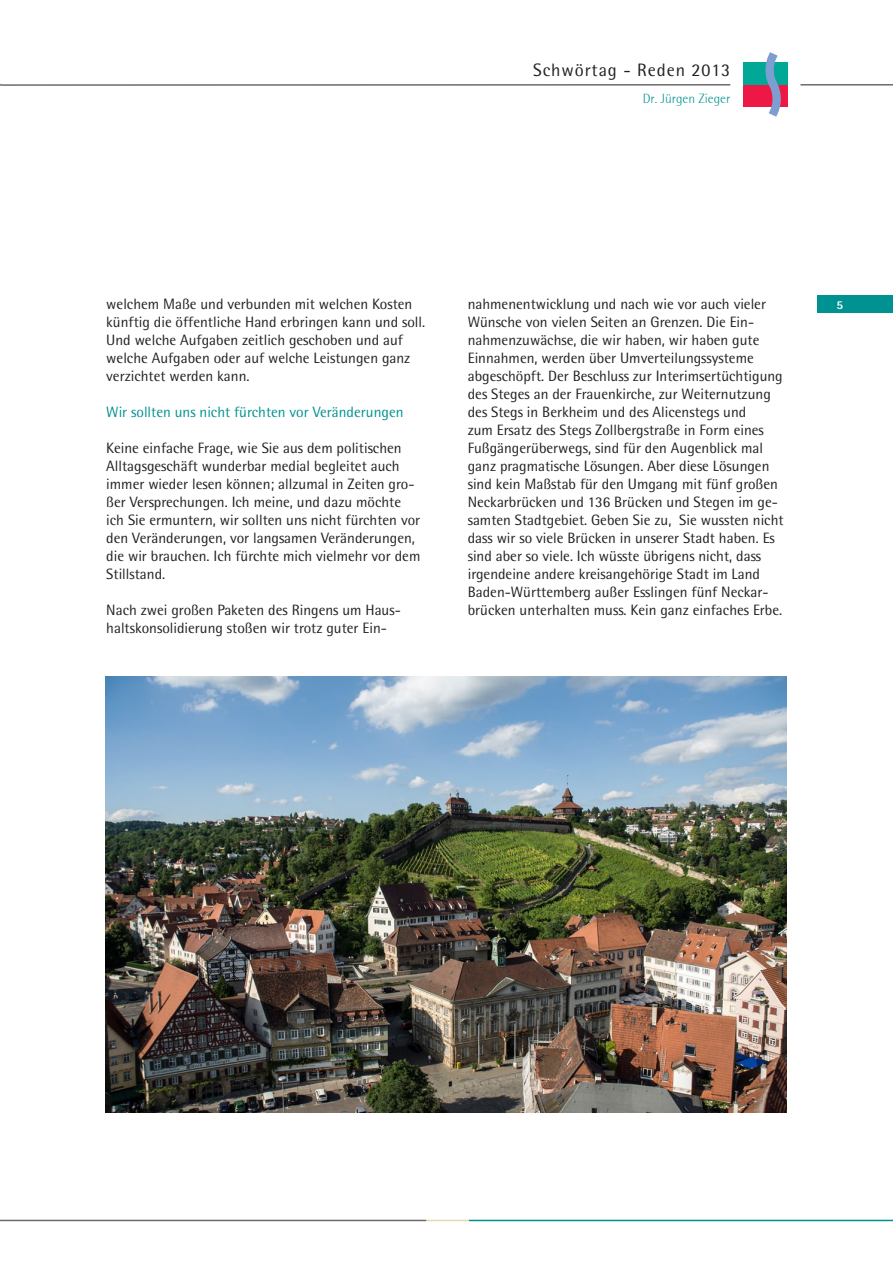
<style>
.page{position:relative;width:893px;height:1263px;background:#fff}
.page>*{position:absolute;margin:0;border:0;box-sizing:border-box;transform-origin:0 0}
.t1{font:18px "Agfa Rotis Semisans";letter-spacing:.05em;color:#231f20}
.t2{font:15px/18px "Agfa Rotis Semisans";color:#231f20}
.t3{font:15px "Agfa Rotis Semisans";color:#009290}
.t4{font:300 13.5px "Rotis Semi Sans";color:#009290}
.t5{font:800 12px "Agfa Rotis Semisans";color:#fff}
</style>
<div class="page">
<div style="left:817px;top:296px;width:76px;height:17px;background:#009290"></div>
<hr style="left:469px;top:1220px;width:424px;height:1px;background:#009290">
<hr style="left:426px;top:1220px;width:43px;height:1px;background:#e7d8b0">
<hr style="left:1px;top:1220px;width:425px;height:1px;background:#6f6765">
<div style="left:743px;top:85px;width:44px;height:22px;background:#ed1845"></div>
<div style="left:743px;top:63px;width:44px;height:22px;background:#00a895"></div>
<svg style="left:765px;top:52px;width:16px;height:65px"></svg>
<hr style="left:1px;top:85px;width:729px;height:1px;background:#231f20">
<hr style="left:800px;top:85px;width:93px;height:1px;background:#231f20">
<img style="left:106px;top:676px;width:681px;height:436px">
<p class="t1" style="left:533px;top:59px;width:199px">Schwörtag - Reden 2013</p>
<p class="t4" style="left:643px;top:91px;width:89px">Dr. Jürgen Zieger</p>
<p class="t2" style="left:106px;top:295px;width:320px">welchem Maße und verbunden mit welchen Kosten künftig die öffentliche Hand erbringen kann und soll.<br>Und welche Aufgaben zeitlich geschoben und auf welche Aufgaben oder auf welche Leistungen ganz verzichtet werden kann.</p>
<p class="t3" style="left:106px;top:403px;width:299px">Wir sollten uns nicht fürchten vor Veränderungen</p>
<p class="t2" style="left:106px;top:439px;width:316px">Keine einfache Frage, wie Sie aus dem politischen Alltagsgeschäft wunderbar medial begleitet auch immer wieder lesen können; allzumal in Zeiten gro&shy;ßer Versprechungen. Ich meine, und dazu möchte ich Sie ermuntern, wir sollten uns nicht fürchten vor den Veränderungen, vor langsamen Veränderungen, die wir brauchen. Ich fürchte mich vielmehr vor dem Stillstand.</p>
<p class="t2" style="left:106px;top:601px;width:296px">Nach zwei großen Paketen des Ringens um Haus&shy;haltskonsolidierung stoßen wir trotz guter Ein-</p>
<p class="t2" style="left:468px;top:295px;width:317px">nahmenentwicklung und nach wie vor auch vieler Wünsche von vielen Seiten an Grenzen. Die Ein&shy;nahmenzuwächse, die wir haben, wir haben gute Einnahmen, werden über Umverteilungssysteme abgeschöpft. Der Beschluss zur Interimsertüchtigung des Steges an der Frauenkirche, zur Weiternutzung des Stegs in Berkheim und des Alicenstegs und<br>zum Ersatz des Stegs Zollbergstraße in Form eines Fußgängerüberwegs, sind für den Augenblick mal ganz pragmatische Lösungen. Aber diese Lösungen sind kein Maßstab für den Umgang mit fünf großen Neckarbrücken und 136 Brücken und Stegen im ge&shy;samten Stadtgebiet. Geben Sie zu, Sie wussten nicht dass wir so viele Brücken in unserer Stadt haben. Es sind aber so viele. Ich wüsste übrigens nicht, dass irgendeine andere kreisangehörige Stadt im Land Baden-Württemberg außer Esslingen fünf Neckar&shy;brücken unterhalten muss. Kein ganz einfaches Erbe.</p>
<p class="t5" style="left:836px;top:297px;width:8px">5</p>
</div>
